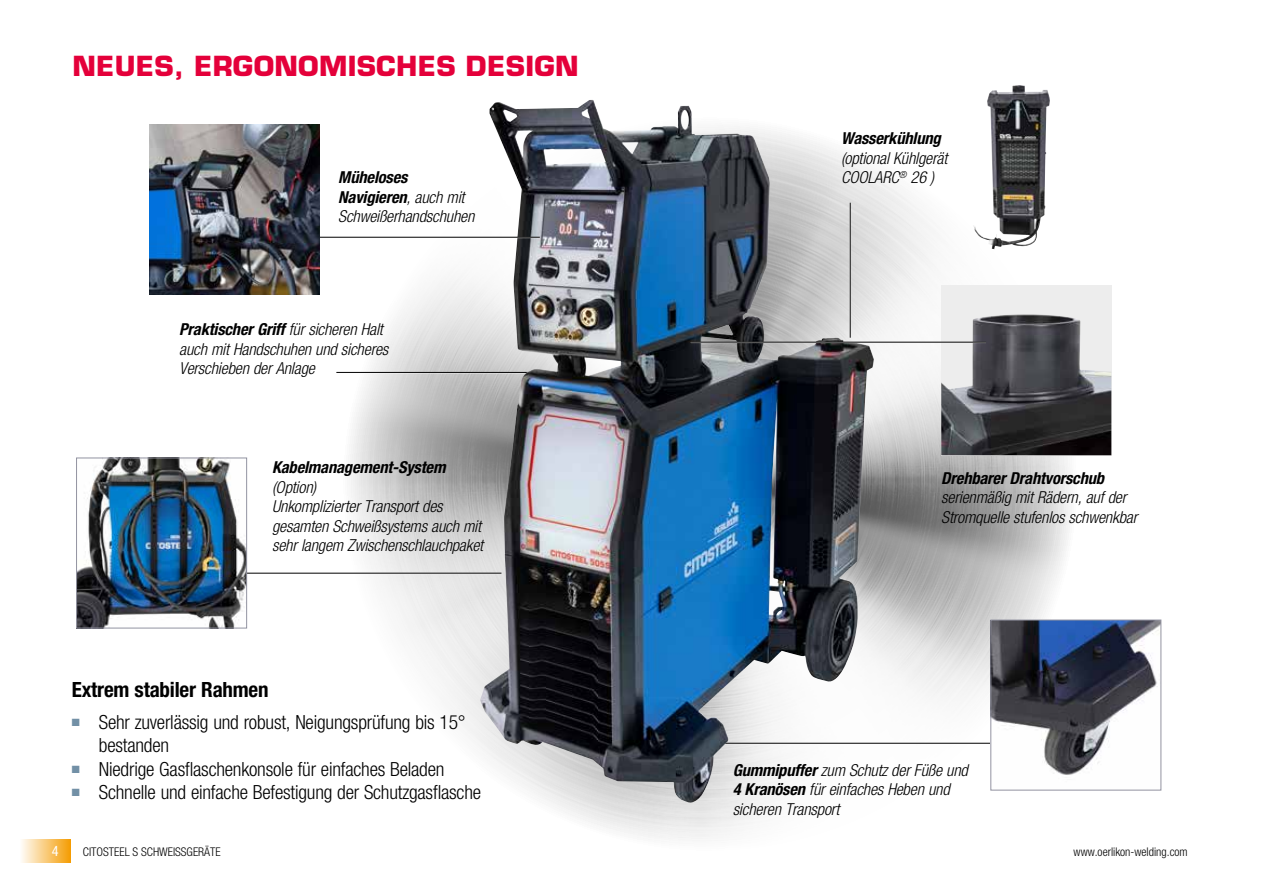
<style>
.page{position:relative;width:1263px;height:893px;background:#fff}
.page>*{position:absolute;margin:0;border:0;box-sizing:border-box;transform-origin:0 0}
.t1{font:700 27px "Eurostile LT Std";letter-spacing:.01em;color:#e4003a}
.t2{font:700 condensed 21px "Helvetica Neue LT Std";letter-spacing:-.01em;color:#000}
.t3{font:300 condensed 19.5px/23.4px "Helvetica Neue LT Std";letter-spacing:-.01em;color:#000}
.t4{font:italic 300 condensed 16.5px/19.5px "Helvetica Neue LT Std";letter-spacing:-.01em;color:#000}
.t5{font:italic 700 condensed 16.5px "Helvetica Neue LT Std";letter-spacing:-.01em;color:#000}
.t6{font:condensed 14.25px "Helvetica Neue LT Std";color:#fff}
.t7{font:300 condensed 12px "Helvetica Neue LT Std";color:#000}
.s1{font-weight:700}
</style>
<div class="page">
<img style="left:338px;top:172px;width:743px;height:667px">
<svg style="left:874px;top:701px;width:117px;height:44px"></svg>
<img style="left:973px;top:85px;width:77px;height:164px">
<hr style="left:336px;top:372px;width:204px;height:1px;background:#000">
<hr style="left:226px;top:573px;width:275px;height:1px;background:#000">
<img style="left:480px;top:100px;width:394px;height:703px">
<div style="left:941px;top:285px;width:170px;height:170px;background:#ededed"></div>
<img style="left:941px;top:314px;width:170px;height:141px">
<img style="left:78px;top:460px;width:167px;height:166px">
<div style="left:76px;top:458px;width:171px;height:170px;border:1px solid #9293a1"></div>
<img style="left:993px;top:622px;width:166px;height:166px">
<div style="left:991px;top:620px;width:170px;height:170px;border:1px solid #9293a1"></div>
<hr style="left:691px;top:342px;width:295px;height:1px;background:#000">
<hr style="left:306px;top:237px;width:234px;height:1px;background:#000">
<img style="left:150px;top:124px;width:170px;height:170px">
<div style="left:19px;top:839px;width:51px;height:24px;background:linear-gradient(to right,#feffff,#f59e07)"></div>
<h1 class="t1" style="left:72px;top:49px;width:508px">NEUES, ERGONOMISCHES DESIGN</h1>
<p class="t4" style="left:338px;top:168px;width:138px"><span class="s1">Müheloses<br>Navigieren</span>, auch mit<br>Schweißerhandschuhen</p>
<p class="t4" style="left:179px;top:320px;width:211px"><span class="s1">Praktischer Griff</span> für sicheren Halt auch mit Handschuhen und sicheres<br>Verschieben der Anlage</p>
<p class="t5" style="left:272px;top:457px;width:175px">Kabelmanagement-System</p>
<p class="t4" style="left:272px;top:478px;width:213px">(Option)<br>Unkomplizierter Transport des gesamten Schweißsystems auch mit sehr langem Zwischenschlauchpaket</p>
<p class="t2" style="left:72px;top:677px;width:198px">Extrem stabiler Rahmen</p>
<p class="t3" style="left:99px;top:710px;width:368px;text-indent:-27px"><sup>■</sup> Sehr zuverlässig und robust, Neigungsprüfung bis 15° bestanden</p>
<p class="t3" style="left:72px;top:757px;width:374px"><sup>■</sup> Niedrige Gasflaschenkonsole für einfaches Beladen</p>
<p class="t3" style="left:72px;top:780px;width:411px"><sup>■</sup> Schnelle und einfache Befestigung der Schutzgasflasche</p>
<p class="t5" style="left:841px;top:128px;width:101px">Wasserkühlung</p>
<p class="t4" style="left:841px;top:149px;width:108px">(optional Kühlgerät<br>COOLARC<sup>®</sup> 26 )</p>
<p class="t5" style="left:941px;top:468px;width:164px">Drehbarer Drahtvorschub</p>
<p class="t4" style="left:941px;top:488px;width:197px">serienmäßig mit Rädern, auf der<br>Stromquelle stufenlos schwenkbar</p>
<p class="t4" style="left:733px;top:761px;width:237px"><span class="s1">Gummipuffer</span> zum Schutz der Füße und<br><span class="s1">4 Kranösen</span> für einfaches Heben und sicheren Transport</p>
<p class="t6" style="left:52px;top:843px;width:8px">4</p>
<p class="t7" style="left:83px;top:845px;width:139px">CITOSTEEL S SCHWEISSGERÄTE</p>
<p class="t7" style="left:1074px;top:845px;width:116px">www.oerlikon-welding.com</p>
</div>
